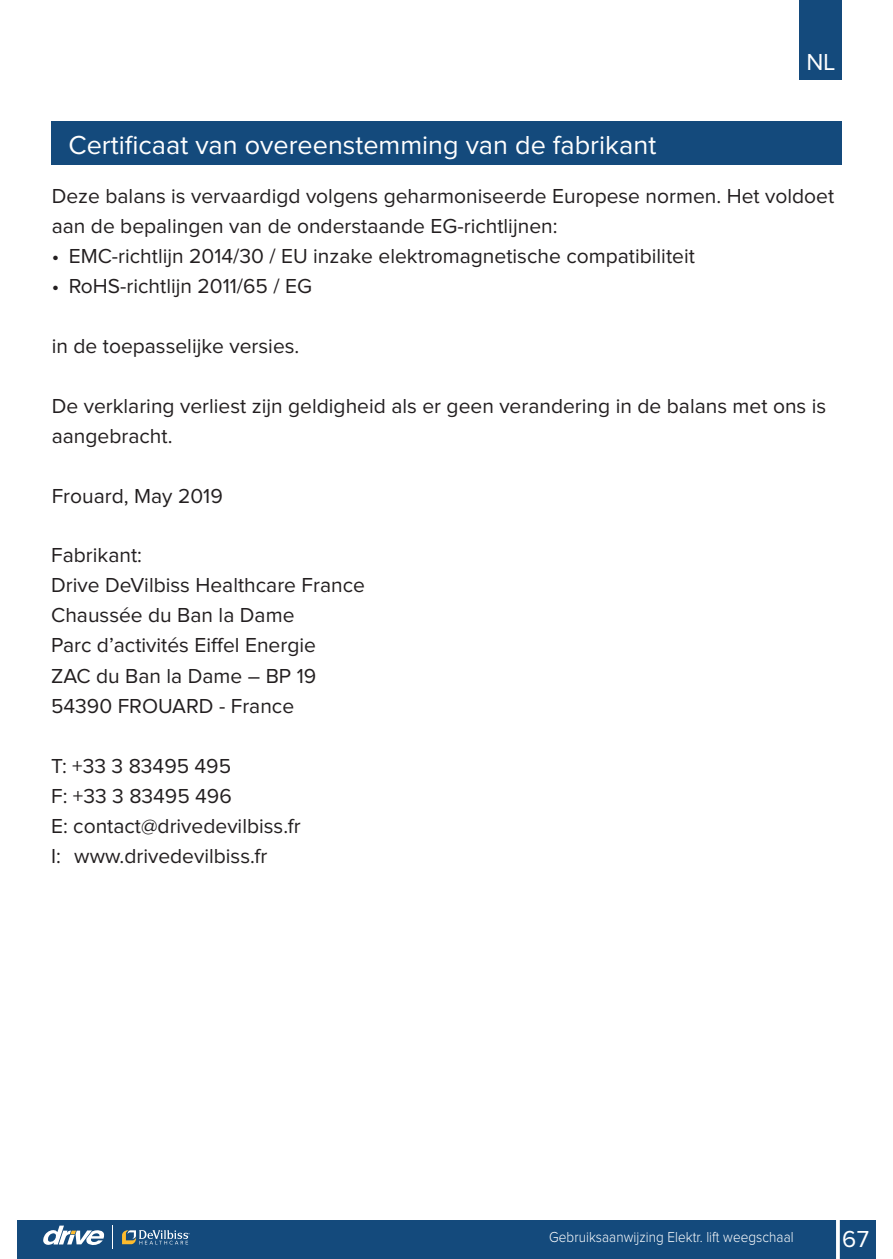
<style>
.page{position:relative;width:893px;height:1259px;background:#fff}
.page>*{position:absolute;margin:0;border:0;box-sizing:border-box;transform-origin:0 0}
.t1{font:27px "Proxima Nova";color:#fff}
.t2{font:24px "Proxima Nova";color:#fff}
.t3{font:21px/30px "Proxima Nova";color:#231f20}
.t4{font:300 15px "Proxima Nova";letter-spacing:.005em;color:#fff;scale:.9 1}
</style>
<div class="page">
<div style="left:800px;top:0;width:42px;height:80px;background:#144a7c"></div>
<div style="left:17px;top:1220px;width:859px;height:39px;background:#144a7c"></div>
<svg style="left:836px;top:1220px;width:4px;height:39px"></svg>
<svg style="left:122px;top:1230px;width:68px;height:14px"></svg>
<svg style="left:43px;top:1225px;width:61px;height:20px"></svg>
<svg style="left:112px;top:1225px;width:1px;height:24px"></svg>
<div style="left:51px;top:122px;width:791px;height:43px;background:#144a7c"></div>
<p class="t2" style="left:806px;top:51px;width:30px">NL</p>
<p class="t1" style="left:68px;top:132px;width:589px">Certificaat van overeenstemming van de fabrikant</p>
<p class="t3" style="left:52px;top:181px;width:784px">Deze balans is vervaardigd volgens geharmoniseerde Europese normen. Het voldoet aan de bepalingen van de onderstaande EG-richtlijnen:</p>
<p class="t3" style="left:52px;top:241px;width:645px">• EMC-richtlijn 2014/30 / EU inzake elektromagnetische compatibiliteit</p>
<p class="t3" style="left:52px;top:271px;width:262px">• RoHS-richtlijn 2011/65 / EG</p>
<p class="t3" style="left:52px;top:331px;width:249px">in de toepasselijke versies.</p>
<p class="t3" style="left:52px;top:391px;width:776px">De verklaring verliest zijn geldigheid als er geen verandering in de balans met ons is aangebracht.</p>
<p class="t3" style="left:52px;top:481px;width:172px">Frouard, May 2019</p>
<p class="t3" style="left:51px;top:541px;width:315px">Fabrikant:<br>Drive DeVilbiss Healthcare France<br>Chaussée du Ban la Dame<br>Parc d’activités Eiffel Energie<br>ZAC du Ban la Dame – BP 19<br>54390 FROUARD - France</p>
<p class="t3" style="left:51px;top:751px;width:251px">T: +33 3 83495 495<br>F: +33 3 83495 496<br>E: contact@drivedevilbiss.fr<br>I: www.drivedevilbiss.fr</p>
<p class="t4" style="left:549px;top:1230px;width:273px">Gebruiksaanwijzing Elektr. lift weegschaal</p>
<p class="t2" style="left:842px;top:1228px;width:28px">67</p>
</div>
